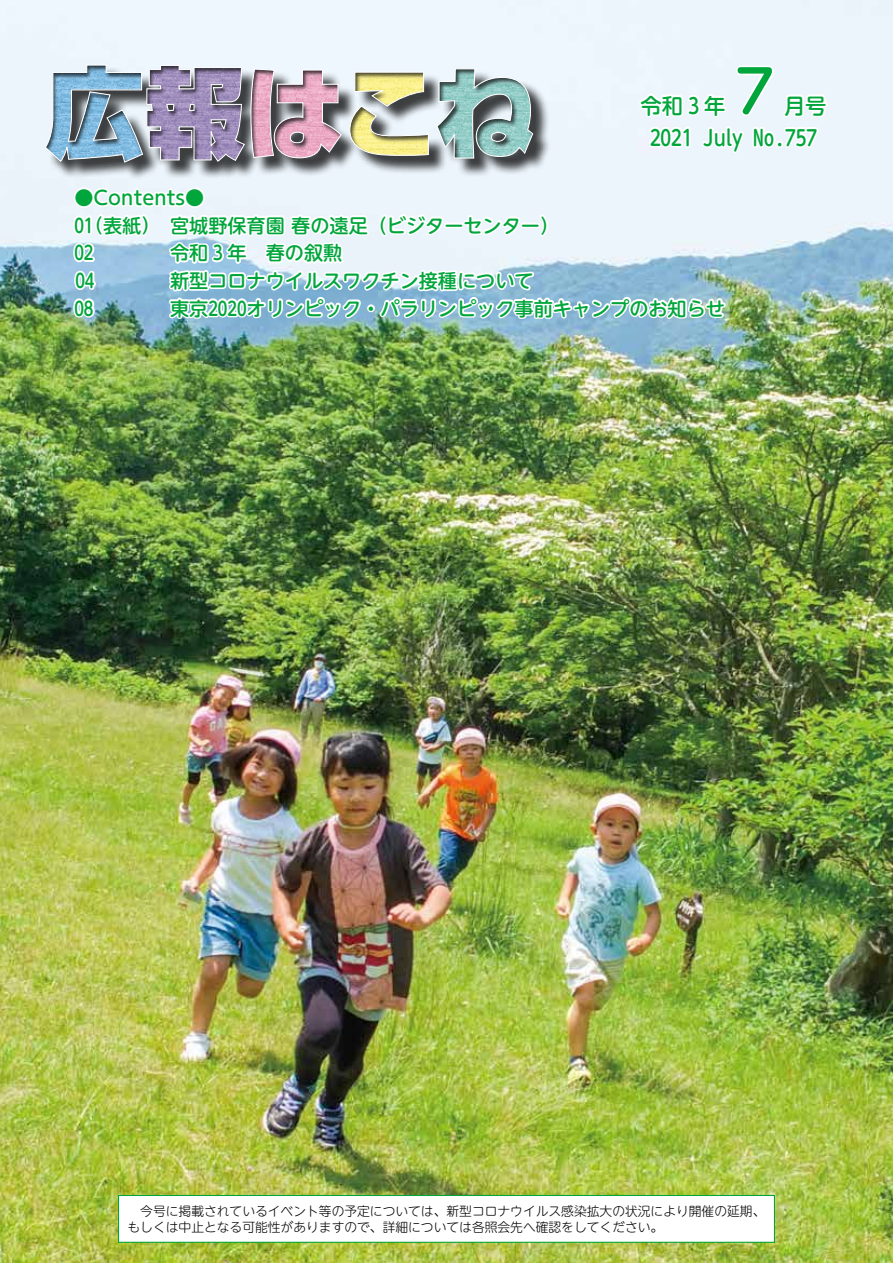
<style>
.page{position:relative;width:893px;height:1263px;background:#fff}
.page>*{position:absolute;margin:0;border:0;box-sizing:border-box;transform-origin:0 0}
.t1{font:500 58.5px "UD Shin M Go Pro";color:#00a63c}
.t2{font:500 21.3px/32.1px "UD Shin M Go Pro";color:#00a63c}
.t3{font:500 19.2px/27.6px "UD Shin M Go Pro";color:#00a63c}
.t4{font:300 12.75px/15.9px "UD Shin M Go Pro";color:#000}
</style>
<div class="page">
<img style="left:0;top:0;width:893px;height:1263px">
<div style="left:119px;top:1195px;width:655px;height:47px;background:#fff"></div>
<img style="left:125px;top:1031px;width:636px;height:226px">
<div style="left:118px;top:1195px;width:657px;height:48px;border:1px solid #00a63c"></div>
<img style="left:70px;top:64px;width:759px;height:293px">
<img style="left:44px;top:64px;width:490px;height:99px">
<p class="t3" style="left:74px;top:183px;width:486px">●Contents●<br>01（表紙） 宮城野保育園春の遠足（ビジターセンター）<br>02</p>
<p class="t3" style="left:170px;top:238px;width:174px">令和 3 年　春の叙勲</p>
<h1 class="t1" style="left:725px;top:44px;width:60px">７</h1>
<p class="t2" style="left:640px;top:88px;width:87px">令和3年</p>
<p class="t2" style="left:650px;top:88px;width:178px;text-indent:134px">月号<br>2021　July　No.757</p>
<p class="t3" style="left:75px;top:266px;width:21px">04</p>
<p class="t3" style="left:170px;top:266px;width:365px">新型コロナウイルスワクチン接種について</p>
<p class="t3" style="left:74px;top:293px;width:21px">08</p>
<p class="t3" style="left:170px;top:293px;width:556px">東京2020オリンピック・パラリンピック事前キャンプのお知らせ</p>
<p class="t4" style="left:128px;top:1202px;width:639px">　今号に掲載されているイベント等の予定については、新型コロナウイルス感染拡大の状況により開催の延期、もしくは中止となる可能性がありますので、詳細については各照会先へ確認をしてください。</p>
</div>
